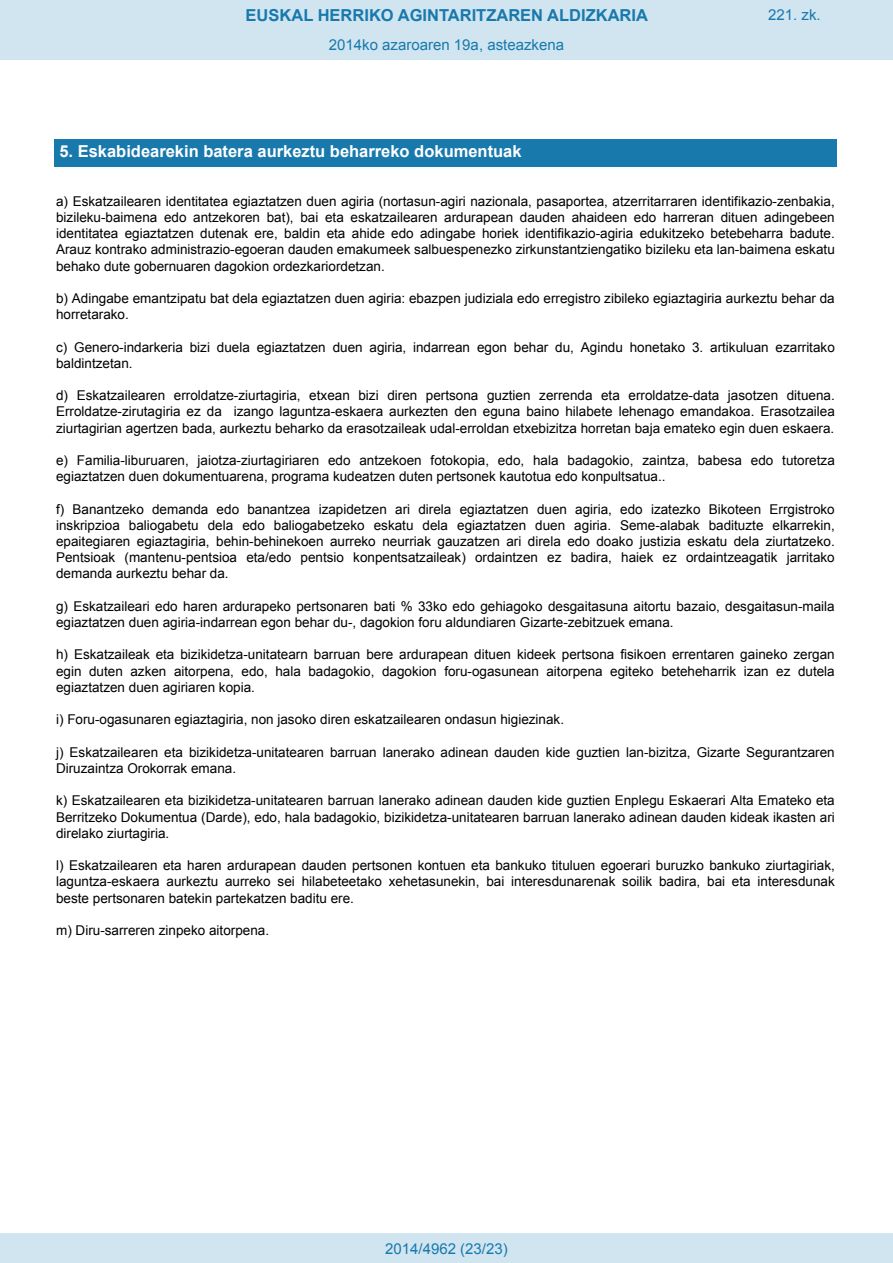
<style>
.page{position:relative;width:893px;height:1263px;background:#fff}
.page>*{position:absolute;margin:0;border:0;box-sizing:border-box;transform-origin:0 0}
.t1{font:700 16.5px "Arial";color:#fff}
.t2{font:700 16.5px "Arial";color:#1879ad}
.Paginacion_Centro{font:15px "Arial";color:#1879ad}
.t3{font:13.5px/16.2px "Arial";color:#000;text-align:justify}
</style>
<div class="page">
<div style="left:54px;top:139px;width:783px;height:27px;background:#1879ad"></div>
<div style="left:0;top:0;width:893px;height:60px;background:#d0e5f0"></div>
<div style="left:0;top:1233px;width:893px;height:30px;background:#d0e5f0"></div>
<p class="t2" style="left:246px;top:4px;width:404px">EUSKAL HERRIKO AGINTARITZAREN ALDIZKARIA</p>
<p class="Paginacion_Centro" style="left:768px;top:5px;width:54px">221. zk.</p>
<p class="Paginacion_Centro" style="left:329px;top:35px;width:237px">2014ko azaroaren 19a, asteazkena</p>
<p class="t1" style="left:59px;top:141px;width:464px">5. Eskabidearekin batera aurkeztu beharreko dokumentuak</p>
<p class="t3" style="left:56px;top:193px;width:780px">a) Eskatzailearen identitatea egiaztatzen duen agiria (nortasun-agiri nazionala, pasaportea, atzerritarraren identifikazio-zenbakia, bizileku-baimena edo antzekoren bat), bai eta eskatzailearen ardurapean dauden ahaideen edo harreran dituen adingebeen identitatea egiaztatzen dutenak ere, baldin eta ahide edo adingabe horiek identifikazio-agiria edukitzeko betebeharra badute.<br>Arauz kontrako administrazio-egoeran dauden emakumeek salbuespenezko zirkunstantziengatiko bizileku eta lan-baimena eskatu behako dute gobernuaren dagokion ordezkariordetzan.</p>
<p class="t3" style="left:56px;top:290px;width:780px">b) Adingabe emantzipatu bat dela egiaztatzen duen agiria: ebazpen judiziala edo erregistro zibileko egiaztagiria aurkeztu behar da horretarako.</p>
<p class="t3" style="left:56px;top:339px;width:780px">c) Genero-indarkeria bizi duela egiaztatzen duen agiria, indarrean egon behar du, Agindu honetako 3. artikuluan ezarritako baldintzetan.</p>
<p class="t3" style="left:56px;top:388px;width:780px">d) Eskatzailearen erroldatze-ziurtagiria, etxean bizi diren pertsona guztien zerrenda eta erroldatze-data jasotzen dituena.<br>Erroldatze-zirutagiria ez da izango laguntza-eskaera aurkezten den eguna baino hilabete lehenago emandakoa. Erasotzailea ziurtagirian agertzen bada, aurkeztu beharko da erasotzaileak udal-erroldan etxebizitza horretan baja emateko egin duen eskaera.</p>
<p class="t3" style="left:56px;top:452px;width:780px">e) Familia-liburuaren, jaiotza-ziurtagiriaren edo antzekoen fotokopia, edo, hala badagokio, zaintza, babesa edo tutoretza egiaztatzen duen dokumentuarena, programa kudeatzen duten pertsonek kautotua edo konpultsatua..</p>
<p class="t3" style="left:56px;top:501px;width:780px">f) Banantzeko demanda edo banantzea izapidetzen ari direla egiaztatzen duen agiria, edo izatezko Bikoteen Errgistroko inskripzioa baliogabetu dela edo baliogabetzeko eskatu dela egiaztatzen duen agiria. Seme-alabak badituzte elkarrekin, epaitegiaren egiaztagiria, behin-behinekoen aurreko neurriak gauzatzen ari direla edo doako justizia eskatu dela ziurtatzeko.<br>Pentsioak (mantenu-pentsioa eta/edo pentsio konpentsatzaileak) ordaintzen ez badira, haiek ez ordaintzeagatik jarritako demanda aurkeztu behar da.</p>
<p class="t3" style="left:56px;top:598px;width:780px">g) Eskatzaileari edo haren ardurapeko pertsonaren bati % 33ko edo gehiagoko desgaitasuna aitortu bazaio, desgaitasun-maila egiaztatzen duen agiria-indarrean egon behar du-, dagokion foru aldundiaren Gizarte-zebitzuek emana.</p>
<p class="t3" style="left:56px;top:647px;width:780px">h) Eskatzaileak eta bizikidetza-unitatearn barruan bere ardurapean dituen kideek pertsona fisikoen errentaren gaineko zergan egin duten azken aitorpena, edo, hala badagokio, dagokion foru-ogasunean aitorpena egiteko beteheharrik izan ez dutela egiaztatzen duen agiriaren kopia.</p>
<p class="t3" style="left:56px;top:712px;width:509px">i) Foru-ogasunaren egiaztagiria, non jasoko diren eskatzailearen ondasun higiezinak.</p>
<p class="t3" style="left:56px;top:744px;width:780px">j) Eskatzailearen eta bizikidetza-unitatearen barruan lanerako adinean dauden kide guztien lan-bizitza, Gizarte Segurantzaren<br>Diruzaintza Orokorrak emana.</p>
<p class="t3" style="left:56px;top:793px;width:780px">k) Eskatzailearen eta bizikidetza-unitatearen barruan lanerako adinean dauden kide guztien Enplegu Eskaerari Alta Emateko eta Berritzeko Dokumentua (Darde), edo, hala badagokio, bizikidetza-unitatearen barruan lanerako adinean dauden kideak ikasten ari direlako ziurtagiria.</p>
<p class="t3" style="left:56px;top:857px;width:780px">l) Eskatzailearen eta haren ardurapean dauden pertsonen kontuen eta bankuko tituluen egoerari buruzko bankuko ziurtagiriak, laguntza-eskaera aurkeztu aurreko sei hilabeteetako xehetasunekin, bai interesdunarenak soilik badira, bai eta interesdunak beste pertsonaren batekin partekatzen baditu ere.</p>
<p class="t3" style="left:56px;top:922px;width:215px">m) Diru-sarreren zinpeko aitorpena.</p>
<p class="Paginacion_Centro" style="left:385px;top:1238px;width:124px">2014/4962 (23/23)</p>
</div>
